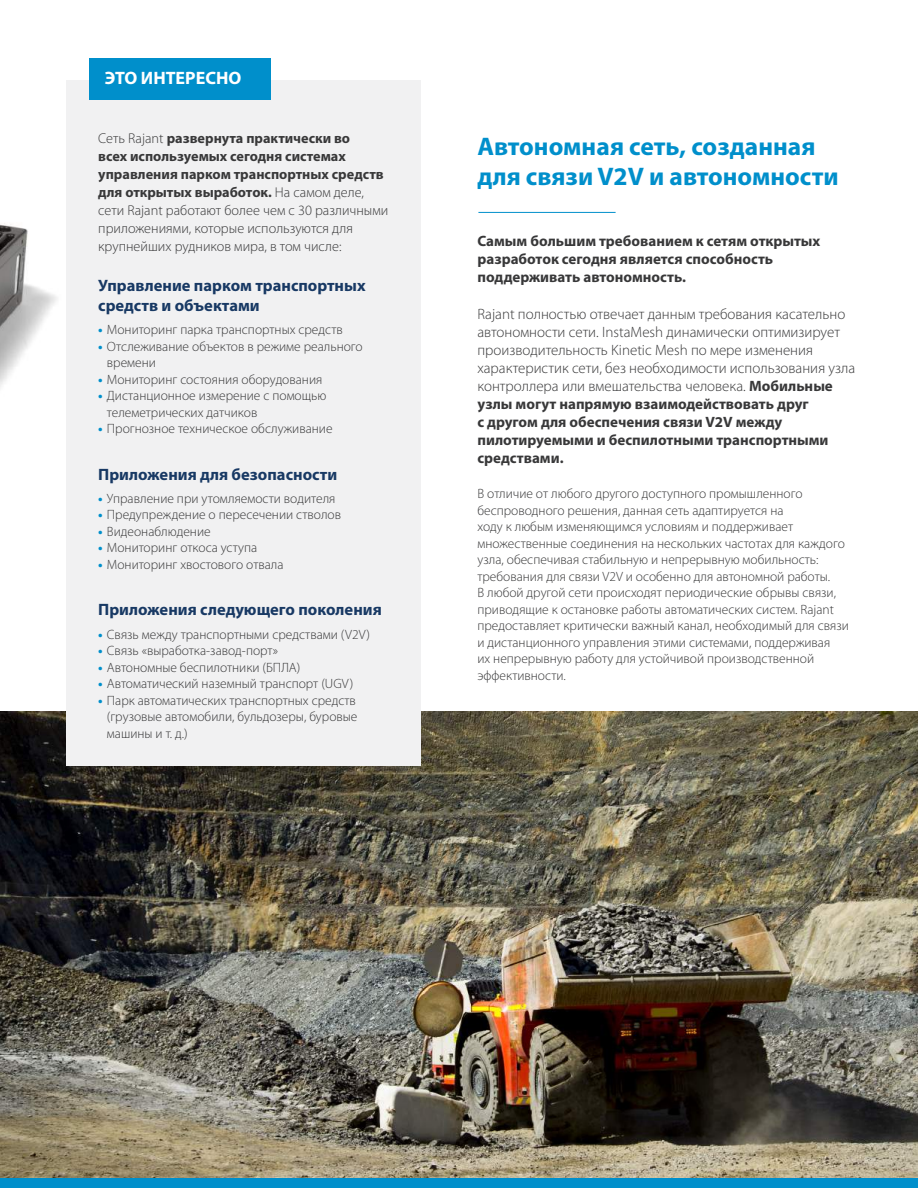
<style>
.page{position:relative;width:918px;height:1188px;background:#fff}
.page>*{position:absolute;margin:0;border:0;box-sizing:border-box;transform-origin:0 0}
.t1{font:700 25.5px/30px "Myriad Pro";color:#008fcb}
.t2{font:700 18px "Myriad Pro";color:#fff}
.t3{font:700 16.5px/19.5px "Myriad Pro";color:#183964}
.t4{font:300 15px/18px "Myriad Pro";color:#383839}
.t5{font:700 15px/18px "Myriad Pro";color:#383839}
.t6{font:300 14.25px/18px "Myriad Pro";color:#383839}
.t7{font:300 13.5px/16.5px "Myriad Pro";color:#383839}
.s1{font-weight:700}
.s2{font-weight:700;color:#008fcb}
</style>
<div class="page">
<img style="left:0;top:223px;width:57px;height:164px">
<img style="left:0;top:712px;width:918px;height:466px">
<div style="left:66px;top:81px;width:354px;height:685px;background:#f1f1f2"></div>
<div style="left:0;top:1178px;width:918px;height:10px;background:#008fcb"></div>
<div style="left:90px;top:58px;width:181px;height:41px;background:#008fcb"></div>
<hr style="left:478px;top:212px;width:138px;height:1px;background:#008fcb">
<h2 class="t2" style="left:105px;top:66px;width:138px">ЭТО ИНТЕРЕСНО</h2>
<p class="t6" style="left:98px;top:129px;width:292px">Сеть Rajant <span class="s1">развернута практически во<br>всех используемых сегодня системах управления парком транспортных средств для открытых выработок.</span> На самом деле, сети Rajant работают более чем с 30 различными приложениями, которые используются для крупнейших рудников мира, в том числе:</p>
<p class="t3" style="left:98px;top:276px;width:269px">Управление парком транспортных средств и объектами</p>
<p class="t7" style="left:98px;top:321px;width:246px"><span class="s2">•</span> Мониторинг парка транспортных средств</p>
<p class="t7" style="left:107px;top:338px;width:257px;text-indent:-9px"><span class="s2">•</span> Отслеживание объектов в режиме реального времени</p>
<p class="t7" style="left:98px;top:371px;width:226px"><span class="s2">•</span> Мониторинг состояния оборудования</p>
<p class="t7" style="left:107px;top:387px;width:221px;text-indent:-9px"><span class="s2">•</span> Дистанционное измерение с помощью телеметрических датчиков</p>
<p class="t7" style="left:98px;top:420px;width:236px"><span class="s2">•</span> Прогнозное техническое обслуживание</p>
<p class="t3" style="left:98px;top:464px;width:240px">Приложения для безопасности</p>
<p class="t7" style="left:98px;top:490px;width:239px"><span class="s2">•</span> Управление при утомляемости водителя</p>
<p class="t7" style="left:98px;top:506px;width:244px"><span class="s2">•</span> Предупреждение о пересечении стволов</p>
<p class="t7" style="left:98px;top:523px;width:114px"><span class="s2">•</span> Видеонаблюдение</p>
<p class="t7" style="left:98px;top:539px;width:161px"><span class="s2">•</span> Мониторинг откоса уступа</p>
<p class="t7" style="left:98px;top:556px;width:187px"><span class="s2">•</span> Мониторинг хвостового отвала</p>
<p class="t3" style="left:98px;top:600px;width:285px">Приложения следующего поколения</p>
<p class="t7" style="left:98px;top:626px;width:273px"><span class="s2">•</span> Связь между транспортными средствами (V2V)</p>
<p class="t7" style="left:98px;top:642px;width:181px"><span class="s2">•</span> Связь «выработка-завод-порт»</p>
<p class="t7" style="left:98px;top:659px;width:204px"><span class="s2">•</span> Автономные беспилотники (БПЛА)</p>
<p class="t7" style="left:98px;top:675px;width:256px"><span class="s2">•</span> Автоматический наземный транспорт (UGV)</p>
<p class="t7" style="left:107px;top:692px;width:252px;text-align:justify;text-indent:-9px"><span class="s2">•</span> Парк автоматических транспортных средств (грузовые автомобили, бульдозеры, буровые машины и т. д.)</p>
<h1 class="t1" style="left:477px;top:131px;width:363px">Автономная сеть, созданная для связи V2V и автономности</h1>
<p class="t5" style="left:477px;top:232px;width:344px">Самым большим требованием к сетям открытых разработок сегодня является способность поддерживать автономность.</p>
<p class="t4" style="left:477px;top:305px;width:379px">Rajant полностью отвечает данным требования касательно автономности сети. InstaMesh динамически оптимизирует производительность Kinetic Mesh по мере изменения характеристик сети, без необходимости использования узла контроллера или вмешательства человека. <span class="s1">Мобильные узлы могут напрямую взаимодействовать друг<br>с другом для обеспечения связи V2V между пилотируемыми и беспилотными транспортными средствами.</span></p>
<p class="t7" style="left:477px;top:485px;width:373px">В отличие от любого другого доступного промышленного беспроводного решения, данная сеть адаптируется на<br>ходу к любым изменяющимся условиям и поддерживает множественные соединения на нескольких частотах для каждого узла, обеспечивая стабильную и непрерывную мобильность: требования для связи V2V и особенно для автономной работы.<br>В любой другой сети происходят периодические обрывы связи, приводящие к остановке работы автоматических систем. Rajant предоставляет критически важный канал, необходимый для связи и дистанционного управления этими системами, поддерживая<br>их непрерывную работу для устойчивой производственной эффективности.</p>
</div>
